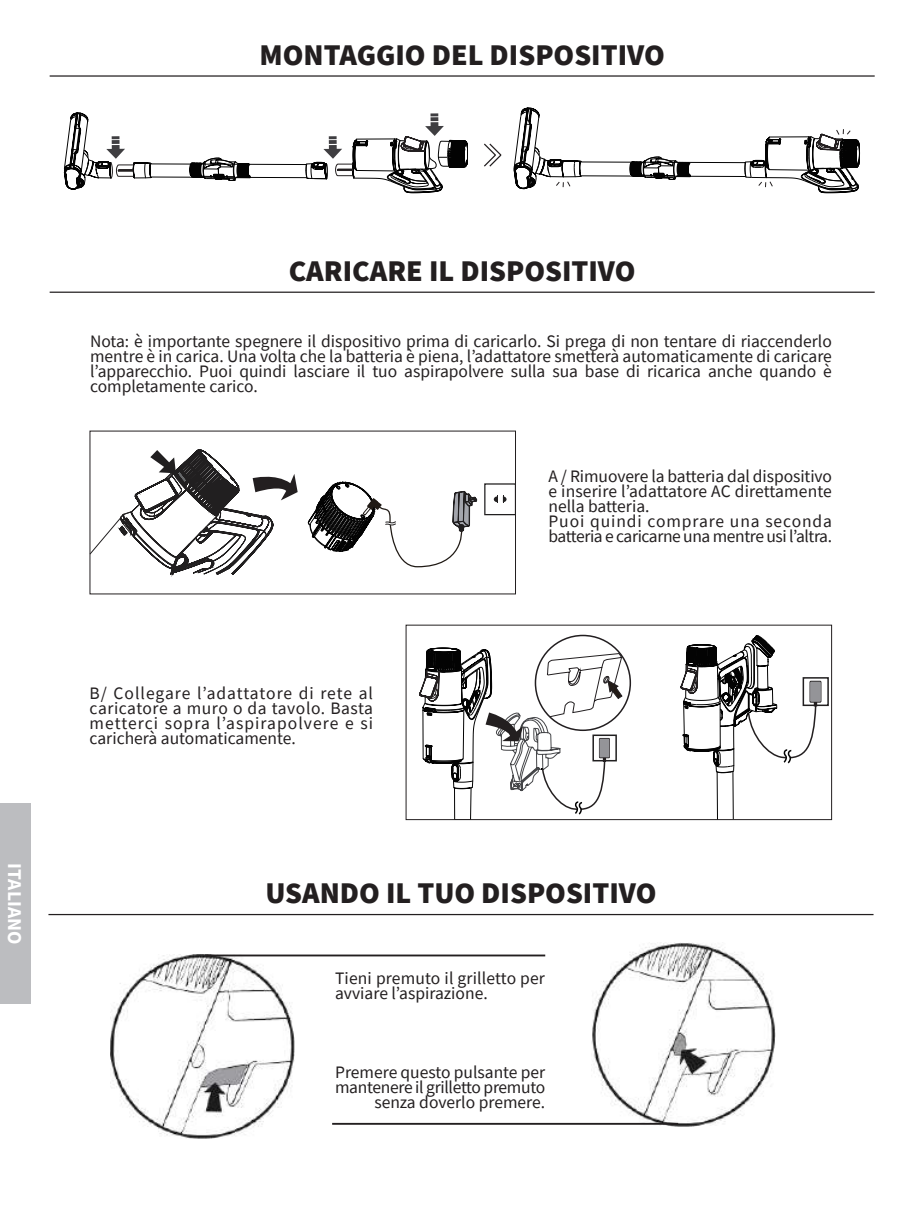
<style>
.page{position:relative;width:922px;height:1205px;background:#fff}
.page>*{position:absolute;margin:0;border:0;box-sizing:border-box;transform-origin:0 0}
.t1{font:900 30px "Source Sans Pro";color:#231f20}
.t2{font:700 19.5px "Source Sans Pro";color:#fff}
.t3{font:17.5px/15px "Source Sans Pro";color:#231f20;text-align:justify}
</style>
<div class="page">
<hr style="left:50px;top:75px;width:824px;height:2px;background:#231f20">
<hr style="left:50px;top:292px;width:824px;height:1px;background:#231f20">
<div style="left:484px;top:483px;width:31px;height:32px;border:1px solid #211f20"></div>
<svg style="left:493px;top:496px;width:13px;height:7px"></svg>
<svg style="left:308px;top:482px;width:169px;height:86px"></svg>
<svg style="left:89px;top:450px;width:208px;height:125px"></svg>
<div style="left:802px;top:677px;width:26px;height:29px;border:2px solid #211f20"></div>
<svg style="left:809px;top:681px;width:12px;height:22px"></svg>
<svg style="left:419px;top:634px;width:203px;height:184px"></svg>
<svg style="left:680px;top:635px;width:140px;height:183px"></svg>
<div style="left:405px;top:625px;width:426px;height:195px;border:1px solid #231f20"></div>
<svg style="left:64px;top:113px;width:403px;height:80px"></svg>
<div style="left:425px;top:142px;width:4px;height:26px;border:1px solid #030303;border-radius:50%"></div>
<svg style="left:514px;top:107px;width:345px;height:86px"></svg>
<div style="left:218px;top:185px;width:58px;height:21px;background:#fff"></div>
<div style="left:626px;top:102px;width:59px;height:21px;background:#fff"></div>
<svg style="left:484px;top:143px;width:18px;height:24px"></svg>
<hr style="left:48px;top:914px;width:825px;height:1px;background:#231f20">
<img style="left:591px;top:942px;width:184px;height:184px">
<img style="left:110px;top:954px;width:185px;height:185px">
<hr style="left:206px;top:954px;width:339px;height:2px;background:#231f20">
<hr style="left:332px;top:1123px;width:346px;height:2px;background:#231f20">
<div style="left:0;top:803px;width:31px;height:201px;background:#bcbdc0"></div>
<h1 class="t1" style="left:259px;top:34px;width:407px">MONTAGGIO DEL DISPOSITIVO</h1>
<p class="t2" style="left:28px;top:863px;width:82px;rotate:90deg">ITALIANO</p>
<h1 class="t1" style="left:289px;top:250px;width:348px">CARICARE IL DISPOSITIVO</h1>
<p class="t3" style="left:90px;top:333px;width:743px">Nota: è importante spegnere il dispositivo prima di caricarlo. Si prega di non tentare di riaccenderlo mentre è in carica. Una volta che la batteria è piena, l’adattatore smetterà automaticamente di caricare l’apparecchio. Puoi quindi lasciare il tuo aspirapolvere sulla sua base di ricarica anche quando è completamente carico.</p>
<p class="t3" style="left:90px;top:685px;width:285px">B/ Collegare l’adattatore di rete al caricatore a muro o da tavolo. Basta metterci sopra l’aspirapolvere e si caricherà automaticamente.</p>
<p class="t3" style="left:548px;top:468px;width:285px;text-align:left">A / Rimuovere la batteria dal dispositivo e inserire l’adattatore AC direttamente nella batteria.<br>Puoi quindi comprare una seconda batteria e caricarne una mentre usi l’altra.</p>
<h1 class="t1" style="left:265px;top:872px;width:392px">USANDO IL TUO DISPOSITIVO</h1>
<p class="t3" style="left:335px;top:970px;width:211px">Tieni premuto il grilletto per avviare l’aspirazione.</p>
<p class="t3" style="left:335px;top:1064px;width:211px;text-align:right">Premere questo pulsante per mantenere il grilletto premuto senza doverlo premere.</p>
</div>
